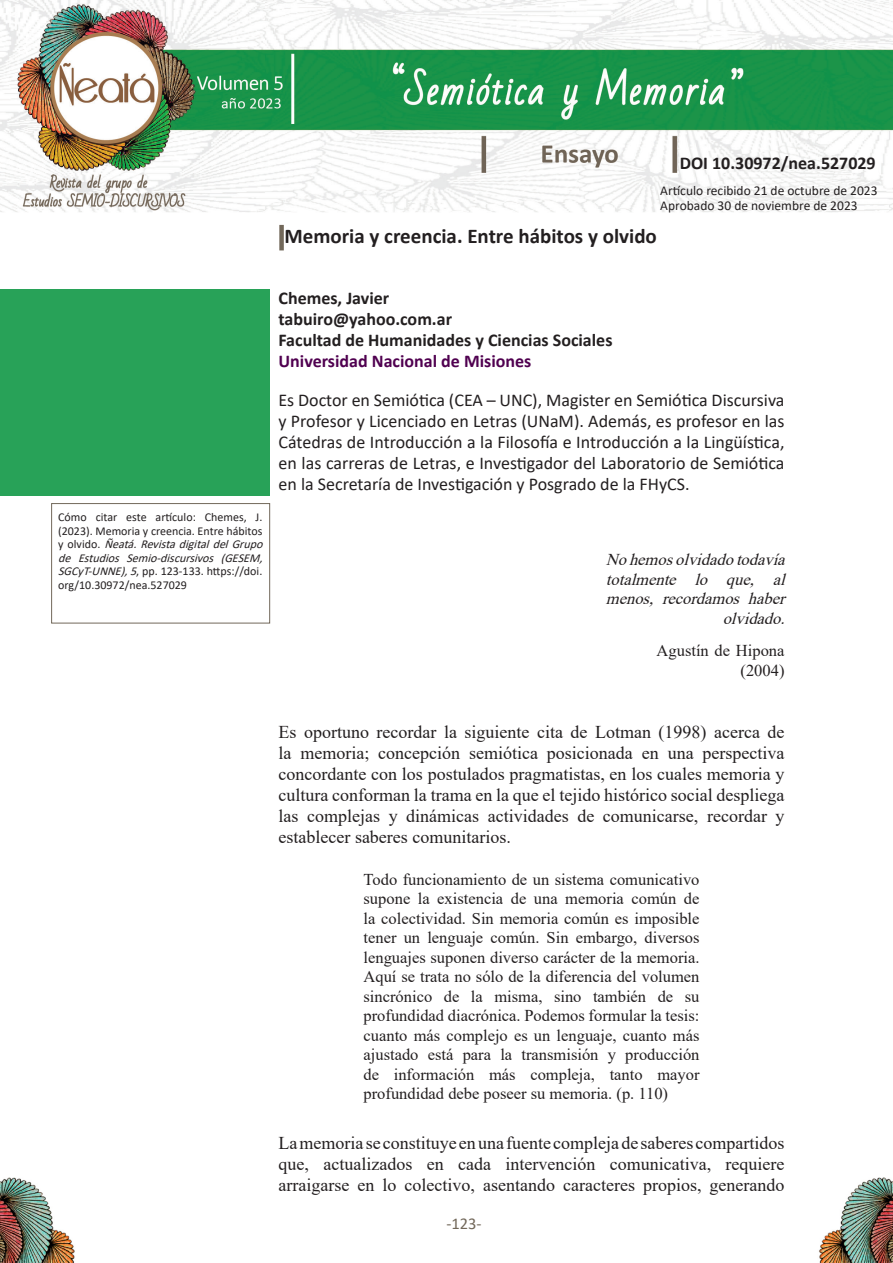
<style>
.page{position:relative;width:893px;height:1263px;background:#fff}
.page>*{position:absolute;margin:0;border:0;box-sizing:border-box;transform-origin:0 0}
.Titulos_de_articulos{font:700 21px "Calibri";color:#231f20}
.t1{font:18px/21px "Times New Roman";color:#231f20;text-align:justify}
.t2{font:18px/21px "Calibri";color:#231f20;text-align:justify}
.datos_del_autor{font:700 18px "Calibri";color:#231f20}
.datos_del_autor-2{font:700 18px "Calibri";color:#500050}
.cita_de_autores{font:16.5px/19.5px "Times New Roman";color:#231f20;text-align:right}
.t3{font:italic 16.5px/19.8px "Times New Roman";color:#231f20;text-align:right}
.t4{font:16.5px "Calibri";color:#72685a}
.dato_de_recidibo_y_a{font:13.5px "Calibri";color:#231f20}
.Texto_independiente{font:12px/13.5px "Calibri";color:#231f20}
.s1{font-style:italic}
</style>
<div class="page">
<img style="left:819px;top:1178px;width:74px;height:85px">
<img style="left:0;top:1178px;width:75px;height:85px">
<img style="left:0;top:0;width:893px;height:212px">
<div style="left:51px;top:503px;width:219px;height:120px;border:1px solid #72685a"></div>
<div style="left:279px;top:225px;width:5px;height:25px;background:#72685a"></div>
<div style="left:0;top:289px;width:270px;height:206px;background:#28a258"></div>
<p class="datos_del_autor" style="left:680px;top:150px;width:197px">DOI 10.30972/nea.527029</p>
<p class="dato_de_recidibo_y_a" style="left:660px;top:181px;width:219px">Artículo recibido 21 de octubre de 2023</p>
<p class="dato_de_recidibo_y_a" style="left:660px;top:196px;width:199px">Aprobado 30 de noviembre de 2023</p>
<p class="Titulos_de_articulos" style="left:285px;top:221px;width:374px">Memoria y creencia. Entre hábitos y olvido</p>
<p class="Texto_independiente" style="left:58px;top:510px;width:210px">Cómo citar este artículo: Chemes, J. (2023). Memoria y creencia. Entre hábitos y o l v i d o . <span class="s1">Ñeatá.RevistadigitaldelGrupo de Estudios Semio-discursivos (GESEM, SGCyT-UNNE),5</span>, pp. 123-133. https://doi. org/10.30972/nea.527029</p>
<p class="datos_del_autor" style="left:279px;top:285px;width:112px">Chemes, Javier</p>
<p class="datos_del_autor" style="left:279px;top:307px;width:175px">tabuiro@yahoo.com.ar</p>
<p class="datos_del_autor" style="left:279px;top:327px;width:335px">Facultad de Humanidades y Ciencias Sociales</p>
<p class="datos_del_autor-2" style="left:279px;top:348px;width:254px">Universidad Nacional de Misiones</p>
<p class="t2" style="left:279px;top:389px;width:507px">Es Doctor en Semiótica (CEA – UNC), Magister en Semiótica Discursiva y Profesor y Licenciado en Letras (UNaM). Además, es profesor en las Cátedras de Introducción a la Filosofía e Introducción a la Lingüística, en las carreras de Letras, e Investigador del Laboratorio de Semiótica en la Secretaría de Investigación y Posgrado de la FHyCS.</p>
<p class="t3" style="left:606px;top:549px;width:186px">Nohemosolvidadotodavía totalmente lo que, al menos, recordamos haber olvidado.</p>
<p class="cita_de_autores" style="left:657px;top:640px;width:129px">Agustín de Hipona (2004)</p>
<p class="t1" style="left:279px;top:721px;width:508px">Es oportuno recordar la siguiente cita de Lotman (1998) acerca de la memoria; concepción semiótica posicionada en una perspectiva concordante con los postulados pragmatistas, en los cuales memoria y cultura conforman la trama en la que el tejido histórico social despliega las complejas y dinámicas actividades de comunicarse, recordar y establecer saberes comunitarios.</p>
<p class="cita_de_autores" style="left:364px;top:869px;width:337px;text-align:justify">Todo funcionamiento de un sistema comunicativo supone la existencia de una memoria común de la colectividad. Sin memoria común es imposible tener un lenguaje común. Sin embargo, diversos lenguajes suponen diverso carácter de la memoria.<br>Aquí se trata no sólo de la diferencia del volumen sincrónico de la misma, sino también de su profundidad diacrónica. Podemos formular la tesis: cuanto más complejo es un lenguaje, cuanto más ajustado está para la transmisión y producción de información más compleja, tanto mayor profundidad debe poseer su memoria. (p. 110)</p>
<p class="t1" style="left:279px;top:1132px;width:508px">La memoria se constituye en una fuente compleja de saberes compartidos que, actualizados en cada intervención comunicativa, requiere arraigarse en lo colectivo, asentando caracteres propios, generando</p>
<p class="t4" style="left:446px;top:1212px;width:37px">-123-</p>
</div>
